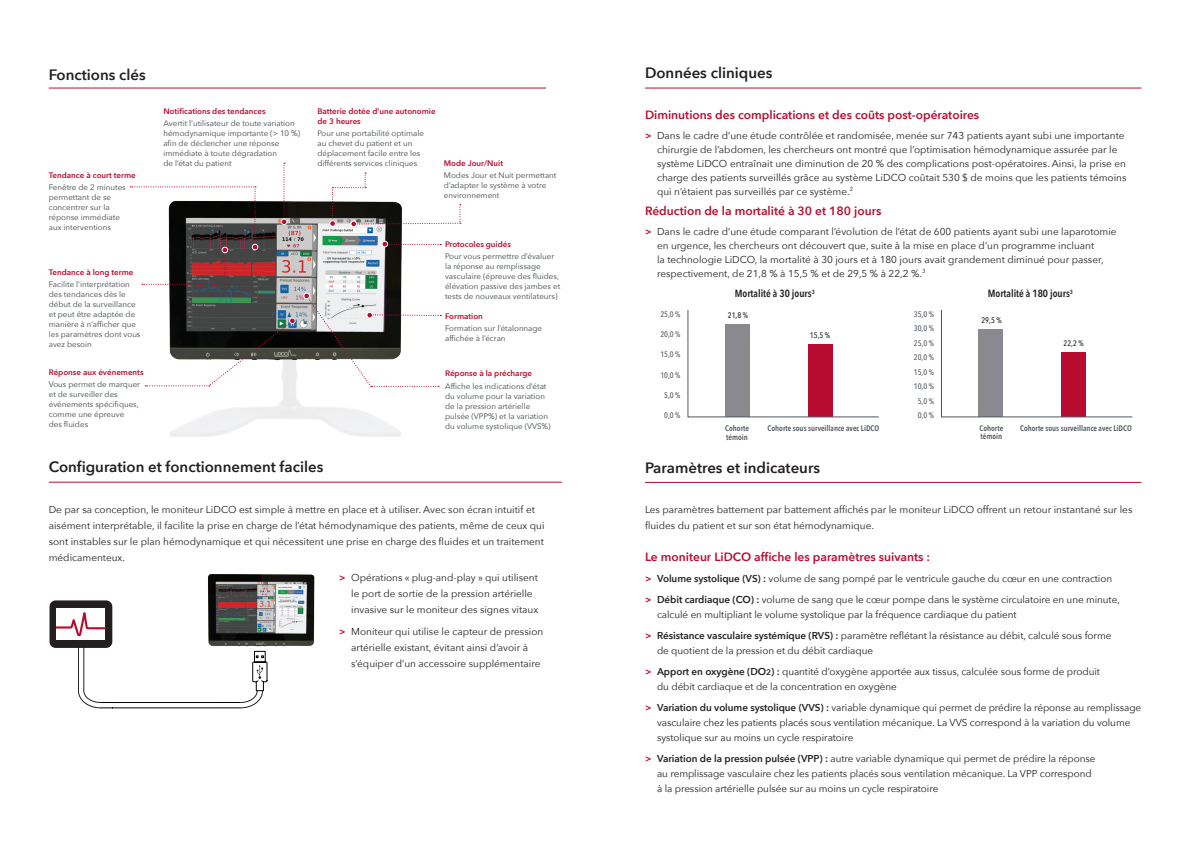
<style>
.page{position:relative;width:1191px;height:842px;background:#fff}
.page>*{position:absolute;margin:0;border:0;box-sizing:border-box;transform-origin:0 0}
.t1{font:600 15px "Avenir Next";color:#231f20}
.t2{font:600 12px "Avenir Next";color:#b80b30}
.t3{font:600 10.4px "Avenir Next Condensed";color:#231f20}
.t4{font:10px/16px "Avenir Next";color:#231f20}
.t5{font:8px/10px "Avenir Next";color:#404548}
.t6{font:600 8px/10px "Avenir Next";color:#b80b30}
.t7{font:600 8px/9px "Avenir Next Condensed";color:#52575f}
.t8{font:500 8px "Avenir Next Condensed";color:#52575f}
.t9{font:500 8px "Avenir Next Condensed";color:#231f20}
.s1{font-weight:600;color:#b80b30}
.s2{font-weight:600}
.s3{font-weight:600;font-size:8px}
</style>
<div class="page">
<hr style="left:49px;top:88px;width:497px;height:1px;background:#b80b30">
<hr style="left:49px;top:482px;width:513px;height:1px;background:#b80b30">
<img style="left:169px;top:201px;width:233px;height:163px">
<svg style="left:145px;top:318px;width:150px;height:68px"></svg>
<div style="left:303px;top:293px;width:7px;height:6px;border:1px solid #fff;border-radius:50%"></div>
<svg style="left:382px;top:241px;width:59px;height:6px"></svg>
<svg style="left:330px;top:173px;width:131px;height:54px"></svg>
<div style="left:329px;top:220px;width:7px;height:7px;border:1px solid #fff;border-radius:50%"></div>
<svg style="left:281px;top:163px;width:6px;height:62px"></svg>
<svg style="left:130px;top:186px;width:128px;height:99px"></svg>
<hr style="left:645px;top:88px;width:496px;height:1px;background:#b80b30">
<hr style="left:645px;top:482px;width:496px;height:1px;background:#b80b30">
<svg style="left:304px;top:293px;width:137px;height:94px"></svg>
<div style="left:366px;top:312px;width:7px;height:6px;border:1px solid #fff;border-radius:50%"></div>
<svg style="left:687px;top:310px;width:192px;height:107px"></svg>
<svg style="left:941px;top:310px;width:191px;height:107px"></svg>
<img style="left:208px;top:574px;width:107px;height:73px">
<div style="left:50px;top:600px;width:62px;height:48px;background:#231f20;border-radius:6px"></div>
<svg style="left:57px;top:608px;width:210px;height:101px"></svg>
<p class="t1" style="left:49px;top:62px;width:99px">Fonctions clés</p>
<p class="t6" style="left:49px;top:170px;width:88px">Tendance à court terme</p>
<p class="t5" style="left:49px;top:182px;width:79px">Fenêtre de 2 minutes permettant de se concentrer sur la réponse immédiate aux interventions</p>
<p class="t6" style="left:49px;top:267px;width:86px">Tendance à long terme</p>
<p class="t5" style="left:49px;top:279px;width:93px">Facilite l’interprétation des tendances dès le début de la surveillance et peut être adaptée de manière à n’afficher que les paramètres dont vous avez besoin</p>
<p class="t6" style="left:49px;top:367px;width:96px">Réponse aux événements</p>
<p class="t5" style="left:49px;top:379px;width:93px">Vous permet de marquer et de surveiller des événements spécifiques, comme une épreuve<br>des fluides</p>
<p class="t6" style="left:163px;top:106px;width:104px">Notifications des tendances</p>
<p class="t5" style="left:163px;top:118px;width:138px">Avertit l’utilisateur de toute variation hémodynamique importante (&gt; 10 %) afin de déclencher une réponse immédiate à toute dégradation<br>de l’état du patient</p>
<p class="t6" style="left:317px;top:106px;width:120px">Batterie dotée d’une autonomie de 3 heures</p>
<p class="t5" style="left:317px;top:128px;width:108px">Pour une portabilité optimale au chevet du patient et un déplacement facile entre les différents services cliniques</p>
<p class="t6" style="left:444px;top:158px;width:61px">Mode Jour/Nuit</p>
<p class="t5" style="left:444px;top:170px;width:114px">Modes Jour et Nuit permettant d’adapter le système à votre environnement</p>
<p class="t6" style="left:445px;top:239px;width:67px">Protocoles guidés</p>
<p class="t5" style="left:445px;top:251px;width:117px">Pour vous permettre d’évaluer la réponse au remplissage vasculaire (épreuve des fluides, élévation passive des jambes et tests de nouveaux ventilateurs)</p>
<p class="t6" style="left:445px;top:311px;width:39px">Formation</p>
<p class="t5" style="left:445px;top:323px;width:99px">Formation sur l’étalonnage affichée à l’écran</p>
<p class="t6" style="left:445px;top:368px;width:89px">Réponse à la précharge</p>
<p class="t5" style="left:445px;top:380px;width:107px">Affiche les indications d’état du volume pour la variation de la pression artérielle pulsée (VPP%) et la variation du volume systolique (VVS%)</p>
<p class="t1" style="left:49px;top:454px;width:276px">Configuration et fonctionnement faciles</p>
<p class="t4" style="left:49px;top:501px;width:497px">De par sa conception, le moniteur LiDCO est simple à mettre en place et à utiliser. Avec son écran intuitif et aisément interprétable, il facilite la prise en charge de l’état hémodynamique des patients, même de ceux qui sont instables sur le plan hémodynamique et qui nécessitent une prise en charge des fluides et un traitement médicamenteux.</p>
<p class="t4" style="left:351px;top:569px;width:189px;text-indent:-12px"><span class="s1">&gt;</span> Opérations « plug-and-play » qui utilisent le port de sortie de la pression artérielle invasive sur le moniteur des signes vitaux</p>
<p class="t4" style="left:351px;top:623px;width:194px;text-indent:-12px"><span class="s1">&gt;</span> Moniteur qui utilise le capteur de pression artérielle existant, évitant ainsi d’avoir à s’équiper d’un accessoire supplémentaire</p>
<p class="t1" style="left:645px;top:60px;width:129px">Données cliniques</p>
<p class="t2" style="left:645px;top:104px;width:336px">Diminutions des complications et des coûts post-opératoires</p>
<p class="t4" style="left:657px;top:128px;width:471px;line-height:14px;text-indent:-12px"><span class="s1">&gt;</span> Dans le cadre d’une étude contrôlée et randomisée, menée sur 743 patients ayant subi une importante chirurgie de l’abdomen, les chercheurs ont montré que l’optimisation hémodynamique assurée par le système LiDCO entraînait une diminution de 20 % des complications post-opératoires. Ainsi, la prise en charge des patients surveillés grâce au système LiDCO coûtait 530 $ de moins que les patients témoins qui n’étaient pas surveillés par ce système.<sup>2</sup></p>
<p class="t2" style="left:645px;top:200px;width:238px">Réduction de la mortalité à 30 et 180 jours</p>
<p class="t4" style="left:657px;top:224px;width:461px;line-height:14px;text-indent:-12px"><span class="s1">&gt;</span> Dans le cadre d’une étude comparant l’évolution de l’état de 600 patients ayant subi une laparotomie en urgence, les chercheurs ont découvert que, suite à la mise en place d’un programme incluant<br>la technologie LiDCO, la mortalité à 30 jours et à 180 jours avait grandement diminué pour passer, respectivement, de 21,8 % à 15,5 % et de 29,5 % à 22,2 %.<sup>3</sup></p>
<p class="t8" style="left:660px;top:309px;width:22px">25,0 %</p>
<p class="t8" style="left:660px;top:330px;width:22px">20,0 %</p>
<p class="t8" style="left:660px;top:350px;width:22px">15,0 %</p>
<p class="t8" style="left:660px;top:370px;width:22px">10,0 %</p>
<p class="t8" style="left:664px;top:390px;width:18px">5,0 %</p>
<p class="t8" style="left:664px;top:411px;width:18px">0,0 %</p>
<p class="t3" style="left:735px;top:284px;width:81px">Mortalité à 30 jours<sup>3</sup></p>
<p class="t3" style="left:987px;top:284px;width:87px">Mortalité à 180 jours<sup>3</sup></p>
<p class="t9" style="left:728px;top:310px;width:22px">21,8 %</p>
<p class="t9" style="left:810px;top:330px;width:22px">15,5 %</p>
<p class="t7" style="left:725px;top:423px;width:25px">Cohorte témoin</p>
<p class="t7" style="left:767px;top:423px;width:113px">Cohorte sous surveillance avec LiDCO</p>
<p class="t8" style="left:914px;top:309px;width:22px">35,0 %</p>
<p class="t8" style="left:914px;top:324px;width:22px">30,0 %</p>
<p class="t8" style="left:914px;top:338px;width:22px">25,0 %</p>
<p class="t8" style="left:914px;top:353px;width:22px">20,0 %</p>
<p class="t8" style="left:914px;top:367px;width:22px">15,0 %</p>
<p class="t8" style="left:914px;top:382px;width:22px">10,0 %</p>
<p class="t8" style="left:917px;top:396px;width:18px">5,0 %</p>
<p class="t8" style="left:917px;top:411px;width:18px">0,0 %</p>
<p class="t9" style="left:981px;top:315px;width:22px">29,5 %</p>
<p class="t9" style="left:1063px;top:339px;width:22px">22,2 %</p>
<p class="t7" style="left:979px;top:424px;width:25px;line-height:8px">Cohorte témoin</p>
<p class="t7" style="left:1020px;top:423px;width:113px">Cohorte sous surveillance avec LiDCO</p>
<p class="t1" style="left:645px;top:455px;width:177px">Paramètres et indicateurs</p>
<p class="t4" style="left:645px;top:501px;width:489px">Les paramètres battement par battement affichés par le moniteur LiDCO offrent un retour instantané sur les fluides du patient et sur son état hémodynamique.</p>
<p class="t2" style="left:645px;top:547px;width:287px">Le moniteur LiDCO affiche les paramètres suivants :</p>
<p class="t4" style="left:645px;top:570px;width:468px"><span class="s1">&gt;</span> <span class="s2">Volume systolique (VS) :</span> volume de sang pompé par le ventricule gauche du cœur en une contraction</p>
<p class="t4" style="left:657px;top:592px;width:464px;line-height:15px;text-indent:-12px"><span class="s1">&gt;</span> <span class="s2">Débit cardiaque (CO) :</span> volume de sang que le cœur pompe dans le système circulatoire en une minute, calculé en multipliant le volume systolique par la fréquence cardiaque du patient</p>
<p class="t4" style="left:657px;top:628px;width:456px;line-height:15px;text-indent:-12px"><span class="s1">&gt;</span> <span class="s2">Résistance vasculaire systémique (RVS) :</span> paramètre reflétant la résistance au débit, calculé sous forme de quotient de la pression et du débit cardiaque</p>
<p class="t4" style="left:657px;top:664px;width:444px;line-height:15px;text-indent:-12px"><span class="s1">&gt;</span> <span class="s2">Apport en oxygène (DO</span><span class="s3">2</span><span class="s2">) :</span> quantité d’oxygène apportée aux tissus, calculée sous forme de produit du débit cardiaque et de la concentration en oxygène</p>
<p class="t4" style="left:657px;top:700px;width:486px;line-height:15px;text-indent:-12px"><span class="s1">&gt;</span> <span class="s2">Variation du volume systolique (VVS) :</span> variable dynamique qui permet de prédire la réponse au remplissage vasculaire chez les patients placés sous ventilation mécanique. La VVS correspond à la variation du volume systolique sur au moins un cycle respiratoire</p>
<p class="t4" style="left:657px;top:751px;width:440px;line-height:15px;text-indent:-12px"><span class="s1">&gt;</span> <span class="s2">Variation de la pression pulsée (VPP) :</span> autre variable dynamique qui permet de prédire la réponse au remplissage vasculaire chez les patients placés sous ventilation mécanique. La VPP correspond à la pression artérielle pulsée sur au moins un cycle respiratoire</p>
</div>
